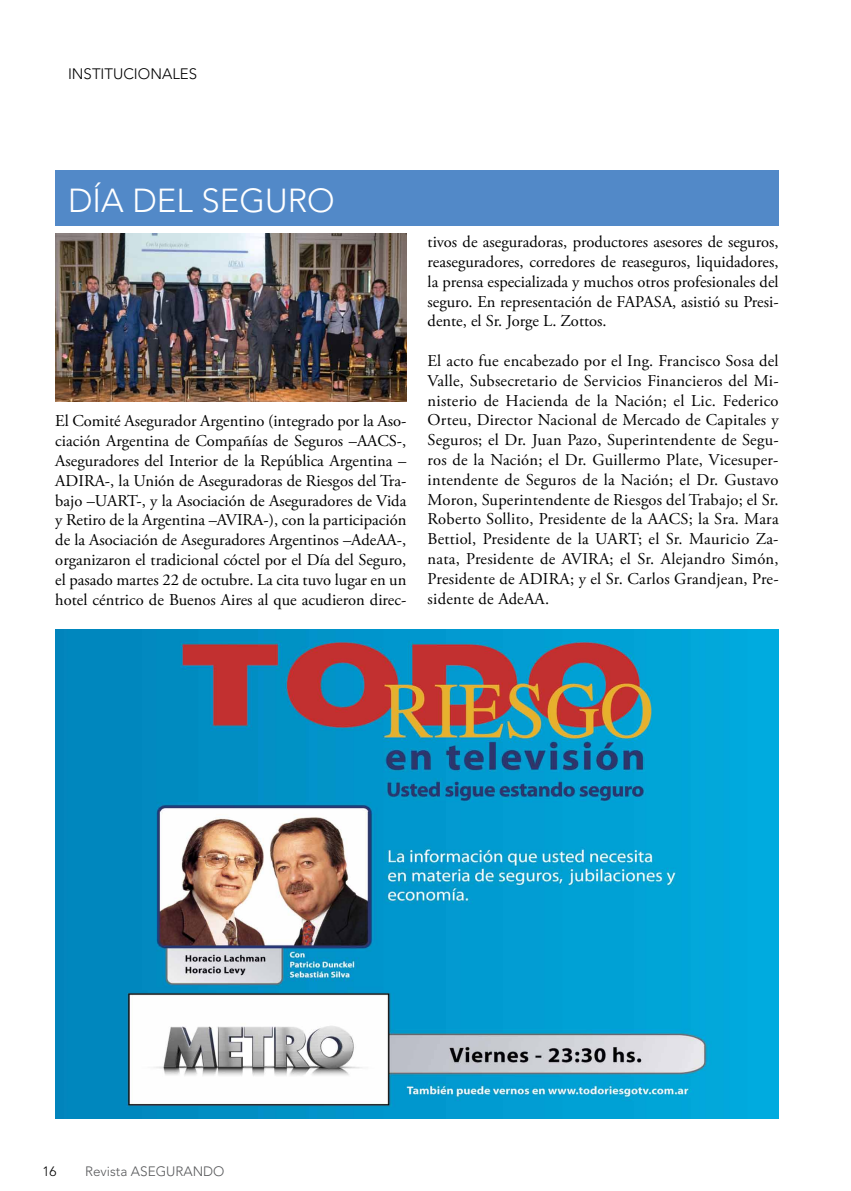
<style>
.page{position:relative;width:851px;height:1191px;background:#fff}
.page>*{position:absolute;margin:0;border:0;box-sizing:border-box;transform-origin:0 0}
.t1{font:300 33px "Avenir";color:#fff}
.t2{font:16.5px/19.8px "Adobe Garamond Pro";color:#000;text-align:justify}
.t3{font:300 15px "Avenir";color:#000}
.t4{font:300 13.5px "Avenir";color:#58595b}
.t5{font:300 13.5px "Avenir";color:#000}
</style>
<div class="page">
<img style="left:55px;top:629px;width:723px;height:489px">
<div style="left:55px;top:170px;width:723px;height:55px;background:#5289c8"></div>
<img style="left:55px;top:234px;width:351px;height:168px">
<p class="t3" style="left:68px;top:65px;width:130px">INSTITUCIONALES</p>
<h1 class="t1" style="left:68px;top:181px;width:268px">DÍA DEL SEGURO</h1>
<p class="t2" style="left:55px;top:412px;width:352px">El Comité Asegurador Argentino (integrado por la Aso&shy;ciación Argentina de Compañías de Seguros –AACS-, Aseguradores del Interior de la República Argentina – ADIRA-, la Unión de Aseguradoras de Riesgos del Tra&shy;bajo –UART-, y la Asociación de Aseguradores de Vida y Retiro de la Argentina –AVIRA-), con la participación de la Asociación de Aseguradores Argentinos –AdeAA-, organizaron el tradicional cóctel por el Día del Seguro, el pasado martes 22 de octubre. La cita tuvo lugar en un hotel céntrico de Buenos Aires al que acudieron direc-</p>
<p class="t2" style="left:427px;top:232px;width:352px">tivos de aseguradoras, productores asesores de seguros, reaseguradores, corredores de reaseguros, liquidadores, la prensa especializada y muchos otros profesionales del seguro. En representación de FAPASA, asistió su Presi&shy;dente, el Sr. Jorge L. Zottos.</p>
<p class="t2" style="left:427px;top:351px;width:352px">El acto fue encabezado por el Ing. Francisco Sosa del Valle, Subsecretario de Servicios Financieros del Mi&shy;nisterio de Hacienda de la Nación; el Lic. Federico Orteu, Director Nacional de Mercado de Capitales y Seguros; el Dr. Juan Pazo, Superintendente de Segu&shy;ros de la Nación; el Dr. Guillermo Plate, Vicesuper&shy;intendente de Seguros de la Nación; el Dr. Gustavo Moron, Superintendente de Riesgos del Trabajo; el Sr.<br>Roberto Sollito, Presidente de la AACS; la Sra. Mara Bettiol, Presidente de la UART; el Sr. Mauricio Za&shy;nata, Presidente de AVIRA; el Sr. Alejandro Simón, Presidente de ADIRA; y el Sr. Carlos Grandjean, Pre&shy;sidente de AdeAA.</p>
<p class="t5" style="left:43px;top:1163px;width:16px">16</p>
<p class="t4" style="left:85px;top:1163px;width:141px">Revista ASEGURANDO</p>
</div>
